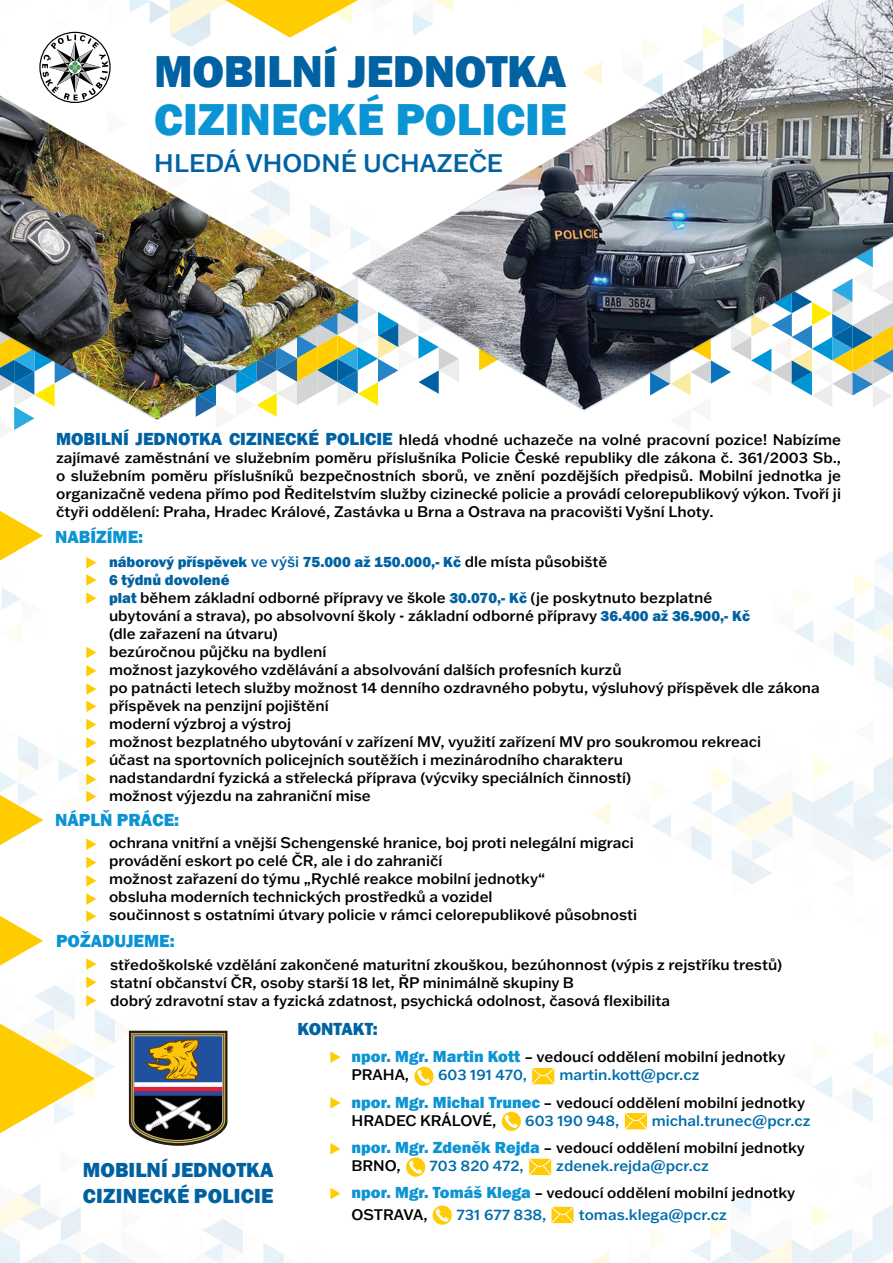
<style>
.page{position:relative;width:893px;height:1263px;background:#fff}
.page>*{position:absolute;margin:0;border:0;box-sizing:border-box;transform-origin:0 0}
.t1{font:800 46.05px "Franklin Gothic";color:#0b94d3}
.t2{font:800 46.05px "Franklin Gothic";letter-spacing:-.01em;color:#0062a2}
.t3{font:500 24.9px "Franklin Gothic ATF";color:#0062a2}
.t4{font:800 21px/25.7px "Franklin Gothic";letter-spacing:.01em;color:#0061a1}
.t5{font:800 18px "Franklin Gothic";color:#0b94d3}
.t6{font:800 18px "Franklin Gothic";color:#0062a2}
.t7{font:500 15px/18px "Franklin Gothic ATF";color:#000}
.t8{font:800 15px/18px "Franklin Gothic";color:#0062a2}
.t9{font:500 15px "Franklin Gothic ATF";color:#006caa}
.s1{font-family:"Franklin Gothic";font-weight:800;font-size:18px;color:#0062a3}
.s2{font-family:"Franklin Gothic ATF";font-weight:500}
.s3{font-family:"Franklin Gothic ATF";font-weight:500;color:#000}
.s4{font-family:"Franklin Gothic";font-weight:800;color:#0062a2}
.s5{font-family:"Franklin Gothic";font-weight:800;color:#0062a3}
.s6{font-family:"Franklin Gothic";font-weight:800;font-size:16.5px;color:#0b94d3}
.s7{font-family:"Franklin Gothic";font-weight:600}
.s8{color:#006caa}
</style>
<div class="page">
<svg style="left:591px;top:803px;width:19px;height:22px"></svg>
<svg style="left:651px;top:756px;width:242px;height:128px"></svg>
<svg style="left:813px;top:1029px;width:80px;height:93px"></svg>
<svg style="left:794px;top:551px;width:99px;height:138px"></svg>
<svg style="left:590px;top:1251px;width:19px;height:12px"></svg>
<svg style="left:691px;top:1193px;width:202px;height:70px"></svg>
<svg style="left:86px;top:557px;width:10px;height:29px"></svg>
<svg style="left:86px;top:647px;width:10px;height:11px"></svg>
<svg style="left:86px;top:592px;width:10px;height:12px"></svg>
<svg style="left:86px;top:665px;width:10px;height:12px"></svg>
<svg style="left:86px;top:683px;width:10px;height:29px"></svg>
<svg style="left:0;top:511px;width:43px;height:99px"></svg>
<img style="left:0;top:104px;width:351px;height:315px">
<img style="left:351px;top:0;width:542px;height:411px">
<svg style="left:0;top:0;width:453px;height:104px"></svg>
<svg style="left:330px;top:1051px;width:10px;height:12px"></svg>
<svg style="left:330px;top:1097px;width:10px;height:12px"></svg>
<svg style="left:330px;top:1143px;width:10px;height:11px"></svg>
<svg style="left:330px;top:1188px;width:10px;height:11px"></svg>
<svg style="left:532px;top:1068px;width:22px;height:16px"></svg>
<svg style="left:625px;top:1113px;width:22px;height:16px"></svg>
<svg style="left:529px;top:1159px;width:22px;height:16px"></svg>
<svg style="left:552px;top:1207px;width:22px;height:16px"></svg>
<svg style="left:414px;top:1067px;width:20px;height:19px"></svg>
<svg style="left:417px;top:1070px;width:13px;height:13px"></svg>
<svg style="left:502px;top:1112px;width:19px;height:19px"></svg>
<svg style="left:505px;top:1115px;width:13px;height:13px"></svg>
<svg style="left:406px;top:1157px;width:19px;height:20px"></svg>
<svg style="left:409px;top:1160px;width:13px;height:14px"></svg>
<svg style="left:433px;top:1205px;width:19px;height:20px"></svg>
<svg style="left:436px;top:1208px;width:13px;height:14px"></svg>
<svg style="left:0;top:719px;width:97px;height:131px"></svg>
<svg style="left:86px;top:857px;width:10px;height:11px"></svg>
<svg style="left:86px;top:875px;width:10px;height:11px"></svg>
<svg style="left:0;top:893px;width:284px;height:370px"></svg>
<h1 class="t2" style="left:154px;top:42px;width:414px">MOBILNÍ JEDNOTKA</h1>
<h1 class="t1" style="left:154px;top:90px;width:414px">CIZINECKÉ POLICIE</h1>
<h2 class="t3" style="left:154px;top:146px;width:351px">HLEDÁ VHODNÉ UCHAZEČE</h2>
<p class="t7" style="left:56px;top:430px;width:786px;text-align:justify"><span class="s1">MOBILNÍ JEDNOTKA CIZINECKÉ POLICIE</span> hledá vhodné uchazeče na volné pracovní pozice! Nabízíme zajímavé zaměstnání ve služebním poměru příslušníka Policie České republiky dle zákona č. 361/2003 Sb., o služebním poměru příslušníků bezpečnostních sborů, ve znění pozdějších předpisů. Mobilní jednotka je organizačně vedena přímo pod Ředitelstvím služby cizinecké policie a provádí celorepublikový výkon. Tvoří ji čtyři oddělení: Praha, Hradec Králové, Zastávka u Brna a Ostrava na pracovišti Vyšní Lhoty.</p>
<p class="t5" style="left:55px;top:525px;width:90px">NABÍZÍME:</p>
<p class="t8" style="left:109px;top:553px;width:500px">náborový příspěvek <span class="s2">ve výši</span> 75.000 až 150.000,- Kč <span class="s3">dle místa působiště<br></span>6 týdnů dovolené</p>
<p class="t7" style="left:109px;top:588px;width:712px"><span class="s4">plat</span> během základní odborné přípravy ve škole <span class="s5">30.070,- Kč</span> (je poskytnuto bezplatné<br>ubytování a strava), po absolvovní školy - základní odborné přípravy <span class="s5">36.400 až 36.900,- Kč<br></span>(dle zařazení na útvaru)<br>bezúročnou půjčku na bydlení<br>možnost jazykového vzdělávání a absolvování dalších profesních kurzů<br>po patnácti letech služby možnost 14 denního ozdravného pobytu, výsluhový příspěvek dle zákona příspěvek na penzijní pojištění<br>moderní výzbroj a výstroj<br>možnost bezplatného ubytování v zařízení MV, využití zařízení MV pro soukromou rekreaci<br>účast na sportovních policejních soutěžích i mezinárodního charakteru<br>nadstandardní fyzická a střelecká příprava (výcviky speciálních činností)<br>možnost výjezdu na zahraniční mise</p>
<p class="t5" style="left:55px;top:808px;width:126px">NÁPLŇ PRÁCE:</p>
<p class="t7" style="left:109px;top:834px;width:530px">ochrana vnitřní a vnější Schengenské hranice, boj proti nelegální migraci provádění eskort po celé ČR, ale i do zahraničí<br>možnost zařazení do týmu „Rychlé reakce mobilní jednotky“<br>obsluha moderních technických prostředků a vozidel<br>součinnost s ostatními útvary policie v rámci celorepublikové působnosti</p>
<p class="t5" style="left:56px;top:929px;width:120px">POŽADUJEME:</p>
<p class="t7" style="left:110px;top:955px;width:674px">středoškolské vzdělání zakončené maturitní zkouškou, bezúhonnost (výpis z rejstříku trestů) statní občanství ČR, osoby starší 18 let, ŘP minimálně skupiny B<br>dobrý zdravotní stav a fyzická zdatnost, psychická odolnost, časová flexibilita</p>
<h3 class="t4" style="left:83px;top:1157px;width:192px">MOBILNÍ JEDNOTKA<br>CIZINECKÉ POLICIE</h3>
<p class="t6" style="left:297px;top:1018px;width:82px">KONTAKT:</p>
<p class="t7" style="left:351px;top:1047px;width:436px"><span class="s6">npor. Mgr. Martin Kott</span> <span class="s7">–</span> vedoucí oddělení mobilní jednotky<br>PRAHA,</p>
<p class="t7" style="left:351px;top:1061px;width:455px;line-height:27.3px;text-indent:208px"><span class="s8">martin.kott@pcr.cz<br></span><span class="s6">npor. Mgr. Michal Trunec</span> <span class="s7">–</span> vedoucí oddělení mobilní jednotky</p>
<p class="t7" style="left:351px;top:1111px;width:147px">HRADEC KRÁLOVÉ,</p>
<p class="t9" style="left:525px;top:1110px;width:96px">603 190 948,</p>
<p class="t9" style="left:438px;top:1065px;width:90px">603 191 470,</p>
<p class="t7" style="left:351px;top:1106px;width:461px;line-height:27.3px;text-indent:300px"><span class="s8">michal.trunec@pcr.cz </span><span class="s6">npor. Mgr. Zdeněk Rejda</span> <span class="s7">–</span> vedoucí oddělení mobilní jednotky</p>
<p class="t7" style="left:351px;top:1156px;width:51px">BRNO,</p>
<p class="t9" style="left:430px;top:1155px;width:96px">703 820 472,</p>
<p class="t7" style="left:351px;top:1151px;width:445px;line-height:27.3px;text-indent:205px"><span class="s8">zdenek.rejda@pcr.cz<br></span><span class="s6">npor. Mgr. Tomáš Klega</span> <span class="s7">–</span> vedoucí oddělení mobilní jednotky</p>
<p class="t7" style="left:351px;top:1205px;width:78px">OSTRAVA,</p>
<p class="t9" style="left:457px;top:1204px;width:91px">731 677 838,</p>
<p class="t9" style="left:579px;top:1204px;width:150px">tomas.klega@pcr.cz</p>
</div>
